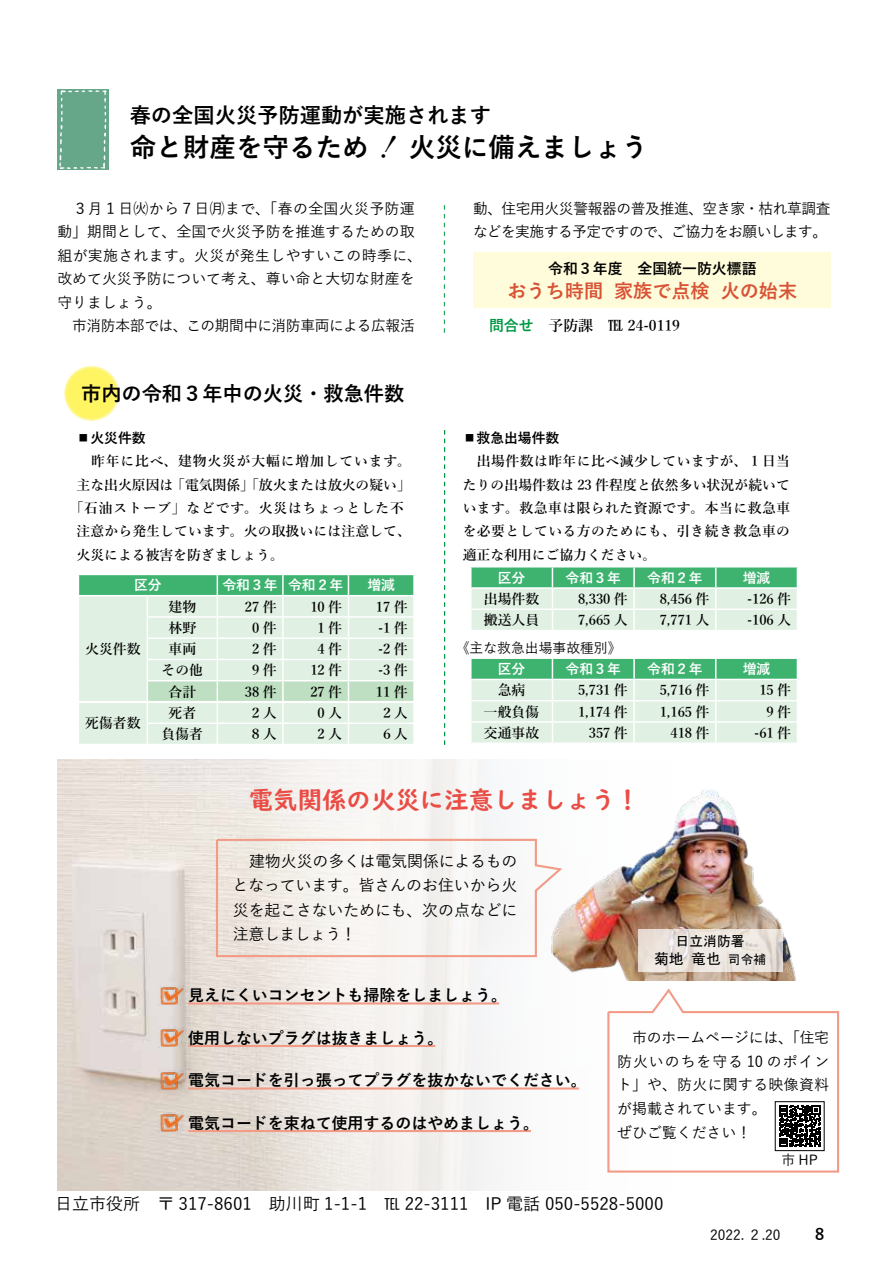
<style>
.page{position:relative;width:893px;height:1263px;background:#fff}
.page>*{position:absolute;margin:0;border:0;box-sizing:border-box;transform-origin:0 0}
.t1{font:700 26.55px "Yu Gothic";color:#000}
.t2{font:24.45px "UD Digi Kyokasho NP B";color:#e94d45}
.t3{font:700 21.3px "Yu Gothic";color:#000}
.t4{font:700 20.25px "Yu Gothic";color:#000}
.t5{font:700 19.2px "Yu Gothic";color:#d85335}
.t6{font:500 16.95px "Yu Gothic";color:#000}
.t7{font:700 15.9px "Yu Gothic";color:#000}
.t8{font:500 15.9px/24.5px "Yu Gothic";letter-spacing:-.01em;color:#000;text-align:justify}
.t9{font:500 14.85px/23.4px "Yu Gothic";color:#000}
.t10{font:500 14.85px/23.4px "Yu Gothic";letter-spacing:-.03em;color:#000}
.t11{font:600 14.85px "Yu Mincho";color:#000}
.t12{font:700 14.85px "Yu Gothic";color:#000}
.t13{font:14.85px "MS Gothic";color:#000}
.t14{font:600 13.8px/23.4px "Yu Mincho";color:#000;text-align:justify}
.t15{font:700 13.8px "Yu Gothic";color:#fff}
.t16{font:500 13.8px "Yu Gothic";color:#000}
.t17{font:600 13.8px "Yu Mincho";letter-spacing:.06em;color:#000}
.t18{font:600 13.8px "Yu Mincho";letter-spacing:.055em;color:#000}
.t19{font:700 13.8px "Yu Gothic";color:#000}
.t20{font:13.8px "MS Gothic";color:#000}
.s1{font-family:"Yu Mincho";font-weight:600}
.s2{font-family:"Koz Min Pr 6 N";font-weight:400}
.s3{font-family:"Yu Gothic";font-weight:700;color:#094}
.s4{font-size:12.75px}
.s5{font-size:15.9px}
</style>
<div class="page">
<svg style="left:64px;top:366px;width:55px;height:55px;background:#fff46c"></svg>
<div style="left:57px;top:89px;width:51px;height:81px;background:#66a789"></div>
<svg style="left:59px;top:90px;width:48px;height:79px"></svg>
<svg style="left:78px;top:574px;width:336px;height:170px;background:#cee9d5"></svg>
<hr style="left:413px;top:724px;width:2px;height:20px;background:#fff">
<svg style="left:470px;top:658px;width:328px;height:84px;background:#bde3ca"></svg>
<svg style="left:470px;top:567px;width:328px;height:63px;background:#b0dec1"></svg>
<img style="left:57px;top:759px;width:630px;height:432px">
<img style="left:545px;top:788px;width:251px;height:192px">
<svg style="left:215px;top:838px;width:350px;height:120px"></svg>
<div style="left:473px;top:252px;width:358px;height:55px;background:#fffcdb"></div>
<svg style="left:444px;top:430px;width:1px;height:315px"></svg>
<svg style="left:444px;top:205px;width:1px;height:128px"></svg>
<img style="left:158px;top:985px;width:26px;height:20px">
<hr style="left:188px;top:1002px;width:311px;height:2px;background:#f29c88">
<img style="left:158px;top:1027px;width:26px;height:20px">
<hr style="left:188px;top:1045px;width:247px;height:2px;background:#f29c88">
<img style="left:158px;top:1070px;width:26px;height:20px">
<hr style="left:188px;top:1087px;width:391px;height:2px;background:#f29c88">
<img style="left:158px;top:1112px;width:26px;height:21px">
<hr style="left:188px;top:1130px;width:343px;height:2px;background:#f29c88">
<svg style="left:638px;top:929px;width:144px;height:43px;background:#e9e2dc"></svg>
<svg style="left:606px;top:986px;width:234px;height:188px"></svg>
<div style="left:775px;top:1101px;width:49px;height:50px;border:1px solid #000"></div>
<h3 class="t3" style="left:130px;top:103px;width:363px">春の全国火災予防運動が実施されます</h3>
<h1 class="t1" style="left:130px;top:132px;width:520px">命と財産を守るため <span class="s1">‼</span> 火災に備えましょう</h1>
<p class="t9" style="left:57px;top:195px;width:366px">　３月１日㈫から７日㈪まで、「春の全国火災予防運動」期間として、全国で火災予防を推進するための取組が実施されます。火災が発生しやすいこの時季に、改めて火災予防について考え、尊い命と大切な財産を守りましょう。</p>
<p class="t10" style="left:72px;top:312px;width:344px">市消防本部では、この期間中に消防車両による広報活</p>
<h3 class="t4" style="left:81px;top:382px;width:325px">市内の令和３年中の火災・救急件数</h3>
<p class="t19" style="left:77px;top:430px;width:71px"><span class="s2">▪</span>火災件数</p>
<p class="t17" style="left:77px;top:453px;width:336px">　昨年に比べ、建物火災が大幅に増加しています。</p>
<p class="t14" style="left:77px;top:473px;width:336px">主な出火原因は「電気関係」「放火または放火の疑い」</p>
<p class="t18" style="left:70px;top:500px;width:336px">「石油ストーブ」などです。火災はちょっとした不</p>
<p class="t14" style="left:77px;top:520px;width:336px">注意から発生しています。火の取扱いには注意して、</p>
<p class="t14" style="left:77px;top:543px;width:209px">火災による被害を防ぎましょう。</p>
<p class="t15" style="left:134px;top:577px;width:29px">区分</p>
<p class="t15" style="left:222px;top:577px;width:122px">令和３年 令和２年</p>
<p class="t15" style="left:367px;top:577px;width:29px">増減</p>
<p class="t14" style="left:85px;top:638px;width:57px">火災件数</p>
<p class="t14" style="left:85px;top:712px;width:57px">死傷者数</p>
<p class="t14" style="left:169px;top:595px;width:29px">建物</p>
<p class="t14" style="left:245px;top:595px;width:33px">27 件</p>
<p class="t14" style="left:310px;top:595px;width:33px">10 件</p>
<p class="t14" style="left:376px;top:595px;width:33px">17 件</p>
<p class="t14" style="left:169px;top:616px;width:29px">林野</p>
<p class="t14" style="left:252px;top:616px;width:26px">0件</p>
<p class="t14" style="left:318px;top:616px;width:26px">1件</p>
<p class="t14" style="left:378px;top:616px;width:31px">-1 件</p>
<p class="t14" style="left:169px;top:638px;width:29px">車両</p>
<p class="t14" style="left:252px;top:638px;width:26px">2件</p>
<p class="t14" style="left:318px;top:638px;width:26px">4件</p>
<p class="t14" style="left:378px;top:638px;width:31px">-2 件</p>
<p class="t14" style="left:162px;top:659px;width:43px">その他</p>
<p class="t14" style="left:252px;top:659px;width:26px">9件</p>
<p class="t14" style="left:310px;top:659px;width:33px">12 件</p>
<p class="t14" style="left:378px;top:659px;width:31px">-3 件</p>
<p class="t14" style="left:169px;top:680px;width:29px">合計</p>
<p class="t14" style="left:245px;top:680px;width:33px">38 件</p>
<p class="t14" style="left:310px;top:680px;width:33px">27 件</p>
<p class="t14" style="left:376px;top:680px;width:33px">11 件</p>
<p class="t14" style="left:169px;top:701px;width:29px">死者</p>
<p class="t14" style="left:249px;top:701px;width:29px">２人</p>
<p class="t14" style="left:318px;top:701px;width:26px">0人</p>
<p class="t14" style="left:380px;top:701px;width:29px">２人</p>
<p class="t14" style="left:162px;top:723px;width:43px">負傷者</p>
<p class="t14" style="left:249px;top:723px;width:29px">８人</p>
<p class="t14" style="left:318px;top:723px;width:26px">2人</p>
<p class="t14" style="left:380px;top:723px;width:29px">６人</p>
<p class="t10" style="left:473px;top:195px;width:359px">動、住宅用火災警報器の普及推進、空き家・枯れ草調査などを実施する予定ですので、ご協力をお願いします。</p>
<p class="t12" style="left:548px;top:260px;width:210px">令和３年度　全国統一防火標語</p>
<h3 class="t5" style="left:507px;top:280px;width:291px">おうち時間 家族で点検 火の始末</h3>
<p class="t11" style="left:489px;top:317px;width:192px"><span class="s3">問合せ</span> 予防課　TEL 24-0119</p>
<p class="t19" style="left:463px;top:430px;width:98px"><span class="s2">▪</span>救急出場件数</p>
<p class="t14" style="left:463px;top:450px;width:329px">　出場件数は昨年に比べ減少していますが、１日当たりの出場件数は 23 件程度と依然多い状況が続いています。救急車は限られた資源です。本当に救急車を必要としている方のためにも、引き続き救急車の適正な利用にご協力ください。</p>
<p class="t15" style="left:498px;top:570px;width:29px">区分</p>
<p class="t15" style="left:566px;top:570px;width:57px">令和３年</p>
<p class="t15" style="left:647px;top:570px;width:57px">令和２年</p>
<p class="t15" style="left:743px;top:570px;width:29px">増減</p>
<p class="t14" style="left:484px;top:587px;width:57px">出場件数</p>
<p class="t14" style="left:578px;top:587px;width:51px">8,330 件</p>
<p class="t14" style="left:660px;top:587px;width:51px">8,456 件</p>
<p class="t14" style="left:747px;top:587px;width:45px">-126 件</p>
<p class="t14" style="left:484px;top:609px;width:57px">搬送人員</p>
<p class="t14" style="left:578px;top:609px;width:51px">7,665 人</p>
<p class="t14" style="left:660px;top:609px;width:51px">7,771 人</p>
<p class="t14" style="left:747px;top:609px;width:45px">-106 人</p>
<p class="t16" style="left:456px;top:635px;width:167px">《主な救急出場事故種別》</p>
<p class="t15" style="left:498px;top:661px;width:29px">区分</p>
<p class="t15" style="left:566px;top:661px;width:57px">令和３年</p>
<p class="t15" style="left:647px;top:661px;width:57px">令和２年</p>
<p class="t15" style="left:743px;top:661px;width:29px">増減</p>
<p class="t14" style="left:498px;top:679px;width:29px">急病</p>
<p class="t14" style="left:578px;top:679px;width:51px">5,731 件</p>
<p class="t14" style="left:660px;top:679px;width:51px">5,716 件</p>
<p class="t14" style="left:759px;top:679px;width:33px">15 件</p>
<p class="t14" style="left:484px;top:700px;width:57px">一般負傷</p>
<p class="t14" style="left:578px;top:700px;width:51px">1,174 件</p>
<p class="t14" style="left:660px;top:700px;width:51px">1,165 件</p>
<p class="t14" style="left:767px;top:700px;width:26px">9件</p>
<p class="t14" style="left:484px;top:721px;width:57px">交通事故</p>
<p class="t14" style="left:589px;top:721px;width:40px">357 件</p>
<p class="t14" style="left:670px;top:721px;width:40px">418 件</p>
<p class="t14" style="left:754px;top:721px;width:38px">-61 件</p>
<h2 class="t2" style="left:249px;top:785px;width:393px">電気関係の火災に注意しましょう！</h2>
<p class="t8" style="left:233px;top:847px;width:286px">　建物火災の多くは電気関係によるものとなっています。皆さんのお住いから火災を起こさないためにも、次の点などに注意しましょう！</p>
<p class="t20" style="left:676px;top:934px;width:71px">日立消防署</p>
<p class="t13" style="left:654px;top:951px;width:114px">菊地 竜也<span class="s4">司令補</span></p>
<p class="t7" style="left:188px;top:986px;width:320px">見えにくいコンセントも掃除をしましょう。</p>
<p class="t7" style="left:188px;top:1029px;width:257px">使用しないプラグは抜きましょう。</p>
<p class="t7" style="left:188px;top:1071px;width:400px">電気コードを引っ張ってプラグを抜かないでください。</p>
<p class="t7" style="left:188px;top:1114px;width:352px">電気コードを束ねて使用するのはやめましょう。</p>
<p class="t9" style="left:617px;top:1023px;width:213px">　市のホームページには、「住宅防火いのちを守る 10 のポイント」や、防火に関する映像資料が掲載されています。<br>ぜひご覧ください！</p>
<p class="t16" style="left:781px;top:1147px;width:38px">市 HP</p>
<p class="t6" style="left:55px;top:1188px;width:610px">日立市役所　〒 317-8601　助川町 1-1-1　<span class="s5">TEL</span> 22-3111　IP 電話 050-5528-5000</p>
<p class="t16" style="left:710px;top:1222px;width:72px">2022. ２.20</p>
<p class="t7" style="left:815px;top:1225px;width:11px">8</p>
</div>
